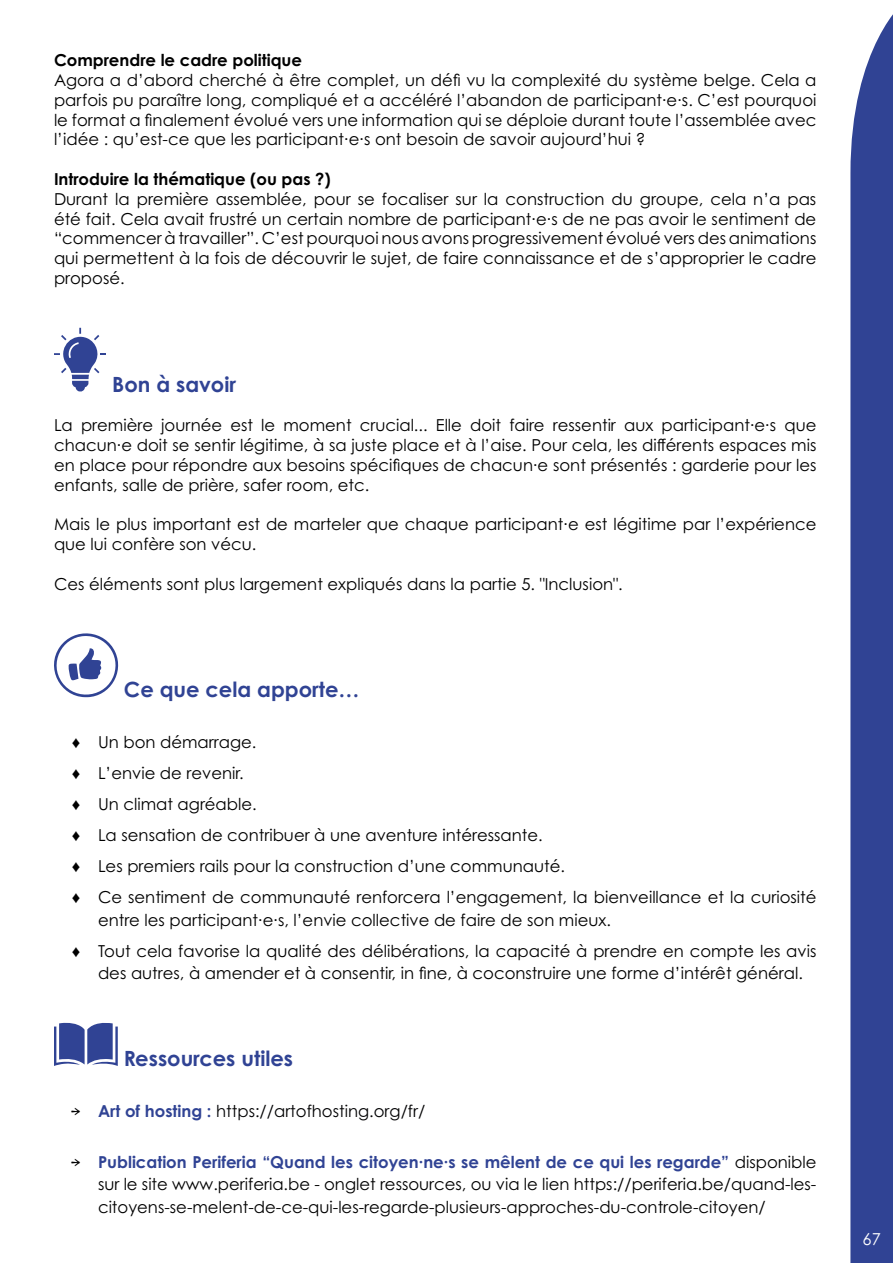
<style>
.page{position:relative;width:893px;height:1263px;background:#fff}
.page>*{position:absolute;margin:0;border:0;box-sizing:border-box;transform-origin:0 0}
.t1{font:700 21px "Century Gothic Pro";color:#304394}
.t2{font:16.5px/19.8px "Century Gothic Pro";color:#000;text-align:justify}
.t3{font:700 16.5px "Century Gothic Pro";color:#000}
.t4{font:16.5px "Century Gothic Pro";color:#020203}
.t5{font:16.5px "Century Gothic Pro";color:#fff}
.s1{font-family:"Andale Mono"}
.s2{font-family:"Gelica";color:#000}
.s3{font-weight:700;color:#304394}
.s4{font-family:"Gelica"}
</style>
<div class="page">
<div style="left:850px;top:14px;width:43px;height:1249px;background:#304394"></div>
<svg style="left:54px;top:328px;width:52px;height:64px"></svg>
<svg style="left:54px;top:633px;width:65px;height:65px"></svg>
<svg style="left:54px;top:1022px;width:64px;height:44px"></svg>
<p class="t3" style="left:54px;top:50px;width:250px">Comprendre le cadre politique</p>
<p class="t2" style="left:54px;top:70px;width:764px">Agora a d’abord cherché à être complet, un défi vu la complexité du système belge. Cela a parfois pu paraître long, compliqué et a accéléré l’abandon de participant·e·s. C’est pourquoi le format a finalement évolué vers une information qui se déploie durant toute l’assemblée avec l’idée : qu’est-ce que les participant·e·s ont besoin de savoir aujourd’hui ?</p>
<p class="t3" style="left:54px;top:169px;width:278px">Introduire la thématique (ou pas ?)</p>
<p class="t2" style="left:54px;top:189px;width:764px">Durant la première assemblée, pour se focaliser sur la construction du groupe, cela n’a pas été fait. Cela avait frustré un certain nombre de participant·e·s de ne pas avoir le sentiment de “commencer à travailler”. C’est pourquoi nous avons progressivement évolué vers des animations qui permettent à la fois de découvrir le sujet, de faire connaissance et de s’approprier le cadre proposé.</p>
<p class="t1" style="left:112px;top:371px;width:125px">Bon à savoir</p>
<p class="t2" style="left:54px;top:415px;width:764px">La première journée est le moment crucial... Elle doit faire ressentir aux participant·e·s que chacun·e doit se sentir légitime, à sa juste place et à l’aise. Pour cela, les différents espaces mis en place pour répondre aux besoins spécifiques de chacun·e sont présentés : garderie pour les enfants, salle de prière, safer room, etc.</p>
<p class="t2" style="left:54px;top:514px;width:764px">Mais le plus important est de marteler que chaque participant·e est légitime par l’expérience que lui confère son vécu.</p>
<p class="t2" style="left:54px;top:574px;width:570px">Ces éléments sont plus largement expliqués dans la partie 5. "Inclusion".</p>
<p class="t1" style="left:124px;top:676px;width:237px">Ce que cela apporte…</p>
<p class="t2" style="left:71px;top:726px;width:747px;line-height:31px;text-align:left"><span class="s1">♦</span> Un bon démarrage.<br><span class="s1">♦</span> L’envie de revenir.<br><span class="s1">♦</span> Un climat agréable.<br><span class="s1">♦</span> La sensation de contribuer à une aventure intéressante.<br><span class="s1">♦</span> Les premiers rails pour la construction d’une communauté.<br><span class="s1">♦</span> Ce sentiment de communauté renforcera l’engagement, la bienveillance et la curiosité</p>
<p class="t2" style="left:71px;top:904px;width:747px;line-height:31px;text-indent:27px">entre les participant·e·s, l’envie collective de faire de son mieux.<br><span class="s1">♦</span> Tout cela favorise la qualité des délibérations, la capacité à prendre en compte les avis</p>
<p class="t2" style="left:98px;top:963px;width:706px">des autres, à amender et à consentir, in fine, à coconstruire une forme d’intérêt général.</p>
<p class="t1" style="left:124px;top:1045px;width:171px">Ressources utiles</p>
<p class="t4" style="left:71px;top:1101px;width:356px"><span class="s2">→</span> <span class="s3">Art of hosting :</span> https://artofhosting.org/fr/</p>
<p class="t2" style="left:98px;top:1150px;width:720px;line-height:22.5px;text-indent:-27px"><span class="s4">→</span> <span class="s3">Publication Periferia “Quand les citoyen·ne·s se mêlent de ce qui les regarde”</span> disponible sur le site www.periferia.be - onglet ressources, ou via le lien https://periferia.be/quand-les&shy;citoyens-se-melent-de-ce-qui-les-regarde-plusieurs-approches-du-controle-citoyen/</p>
<p class="t5" style="left:863px;top:1229px;width:20px">67</p>
</div>
